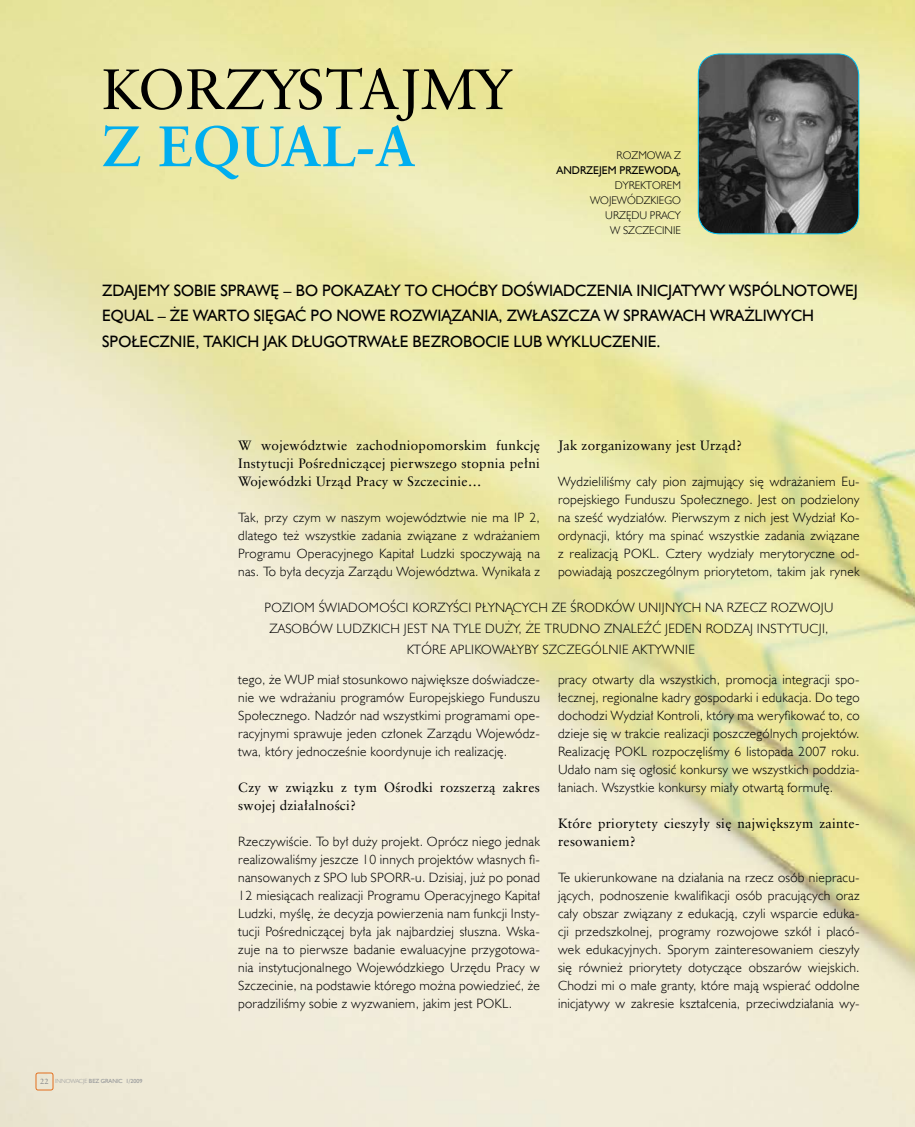
<style>
.page{position:relative;width:915px;height:1127px;background:#fff}
.page>*{position:absolute;margin:0;border:0;box-sizing:border-box;transform-origin:0 0}
.t1{font:57px "Class Garmnd EU";color:#000}
.t2{font:700 57px "Class Garmnd EU";color:#00aeef}
.t3{font:16.5px/25.5px "Humanst 521 EU";color:#000}
.t4{font:13.5px/18px "Humanst 521 Lt EU";letter-spacing:.02em;color:#000;text-align:justify}
.t5{font:13.5px/18px "Class Garmnd EU";letter-spacing:.02em;color:#000}
.t6{font:11.25px "Humanst 521 Lt EU";color:#000}
.t7{font:11.25px "Humanst 521 EU";color:#000}
.t8{font:6px "Humanst 521 EU";color:#939598}
.s1{font-family:"Class Garmnd EU";font-size:7.5px;color:#808285}
.s2{font-family:"Humanst 521 Lt EU"}
</style>
<div class="page">
<img style="left:0;top:0;width:914px;height:1127px">
<div style="left:36px;top:1073px;width:17px;height:17px;border:1px solid #e36f1e;border-radius:2px"></div>
<img style="left:698px;top:54px;width:160px;height:180px">
<div style="left:697px;top:54px;width:161px;height:180px;border:1px solid #00c0f3;border-radius:21px"></div>
<h1 class="t1" style="left:101px;top:54px;width:79px">Korz</h1>
<h1 class="t1" style="left:264px;top:54px;width:69px">ystajm</h1>
<h1 class="t1" style="left:476px;top:54px;width:36px">y</h1>
<h1 class="t2" style="left:101px;top:111px;width:303px">z EQUAL-a</h1>
<p class="t6" style="left:616px;top:148px;width:66px">rozmowa z</p>
<p class="t7" style="left:556px;top:163px;width:126px">ANDRZEJEM PRZEWODĄ,</p>
<p class="t6" style="left:614px;top:178px;width:67px">dyrekto rem</p>
<p class="t6" style="left:590px;top:193px;width:89px">Wojewódzki ego</p>
<p class="t6" style="left:605px;top:208px;width:70px">Urzędu Pracy</p>
<p class="t6" style="left:610px;top:223px;width:46px">w Szczecinie</p>
<p class="t3" style="left:102px;top:277px;width:757px">ZDAJEMY SOBIE SPRAWĘ – BO POKAZAŁY TO CHOĆBY DOŚWIADCZENIA INICJATYWY WSPÓLNOTOWEJ<br>EQUA</p>
<p class="t3" style="left:102px;top:303px;width:713px;text-indent:43px">L – ŻE WARTO SIĘGAĆ PO NOWE ROZWIĄZANIA, ZWŁASZCZA W SPRAWACH WRAŻLIWYCH<br>SPOŁECZNIE, TAKICH JAK DŁUGOTRWAŁE BEZROBOCIE LUB WYKLUCZENIE.</p>
<p class="t5" style="left:238px;top:436px;width:303px;text-align:justify">W województwie zachodniopomorskim funkcję Instytucji Pośredniczącej pierwszego stopnia pełni Wojewódzki Urząd Pracy w Szczecinie…</p>
<p class="t4" style="left:238px;top:508px;width:303px">Tak, przy czym w naszym województwie nie ma IP 2, dlatego też wszystkie zadania związane z wdrażaniem Programu Operacyjnego Kapitał Ludzki spoczywają na nas. To była decyzja Zarządu Województwa. Wynikała z</p>
<p class="t5" style="left:558px;top:436px;width:185px">Jak zorganizowany jest Urząd?</p>
<p class="t4" style="left:558px;top:472px;width:303px">Wydzieliliśmy cały pion zajmujący się wdrażaniem Eu&shy;ropejskiego Funduszu Społecznego. Jest on podzielony na sześć wydziałów. Pierwszym z nich jest Wydział Ko&shy;ordynacji, który ma spinać wszystkie zadania związane z realizacją POKL. Cztery wydziały merytoryczne od&shy;powiadają poszczególnym priorytetom, takim jak rynek</p>
<p class="t4" style="left:264px;top:598px;width:157px">Pozio m świado mości kor</p>
<p class="t4" style="left:437px;top:598px;width:60px">zyści płynącyc</p>
<p class="t4" style="left:538px;top:598px;width:78px">h ze środków</p>
<p class="t4" style="left:638px;top:598px;width:36px">unijnyc</p>
<p class="t4" style="left:691px;top:598px;width:143px">h na rzecz rozwoju</p>
<p class="t4" style="left:269px;top:619px;width:34px">zasobów</p>
<p class="t4" style="left:336px;top:619px;width:133px">ludzkic h jest na tyle</p>
<p class="t4" style="left:485px;top:619px;width:344px">duży, że trudno znaleźć jeden ro dzaj in stytucji ,</p>
<p class="t4" style="left:406px;top:640px;width:24px">które</p>
<p class="t4" style="left:450px;top:640px;width:17px">aplikow</p>
<p class="t4" style="left:503px;top:640px;width:22px">ałyby</p>
<p class="t4" style="left:542px;top:640px;width:41px">szczególnie</p>
<p class="t4" style="left:632px;top:640px;width:32px">aktywnie</p>
<p class="t8" style="left:40px;top:1077px;width:104px"><span class="s1">22</span> <span class="s2">i nnowacje</span> BEZ G RANIC 1/2009</p>
<p class="t4" style="left:238px;top:670px;width:303px">tego, że WUP miał stosunkowo największe doświadcze&shy;nie we wdrażaniu programów Europejskiego Funduszu Społecznego. Nadzór nad wszystkimi programami ope&shy;racyjnymi sprawuje jeden członek Zarządu Wojewódz&shy;twa, który jednocześnie koordynuje ich realizację.</p>
<p class="t5" style="left:238px;top:778px;width:303px">Czy w związku z tym Ośrodki rozszerzą zakres swojej działalności?</p>
<p class="t4" style="left:238px;top:832px;width:303px">Rzeczywiście. To był duży projekt. Oprócz niego jednak realizowaliśmy jeszcze 10 innych projektów własnych fi&shy;nansowanych z SPO lub SPORR-u. Dzisiaj, już po ponad 12 miesiącach realizacji Programu Operacyjnego Kapitał Ludzki, myślę, że decyzja powierzenia nam funkcji Insty&shy;tucji Pośredniczącej była jak najbardziej słuszna. Wska&shy;zuje na to pierwsze badanie ewaluacyjne przygotowa&shy;nia instytucjonalnego Wojewódzkiego Urzędu Pracy w Szczecinie, na podstawie którego można powiedzieć, że poradziliśmy sobie z wyzwaniem, jakim jest POKL.</p>
<p class="t4" style="left:558px;top:670px;width:303px">pracy otwarty dla wszystkich, promocja integracji spo&shy;łecznej, regionalne kadry gospodarki i edukacja. Do tego dochodzi Wydział Kontroli, który ma weryfikować to, co dzieje się w trakcie realizacji poszczególnych projektów.<br>Realizację POKL rozpoczęliśmy 6 listopada 2007 roku.<br>Udało nam się ogłosić konkursy we wszystkich poddzia&shy;łaniach. Wszystkie konkursy miały otwartą formułę.</p>
<p class="t5" style="left:558px;top:814px;width:303px">Które priorytety cieszyły się największym zainte&shy;resowaniem?</p>
<p class="t4" style="left:558px;top:868px;width:303px">Te ukierunkowane na działania na rzecz osób niepracu&shy;jących, podnoszenie kwalifikacji osób pracujących oraz cały obszar związany z edukacją, czyli wsparcie eduka&shy;cji przedszkolnej, programy rozwojowe szkół i placó&shy;wek edukacyjnych. Sporym zainteresowaniem cieszyły się również priorytety dotyczące obszarów wiejskich.<br>Chodzi mi o małe granty, które mają wspierać oddolne inicjatywy w zakresie kształcenia, przeciwdziałania wy-</p>
</div>
